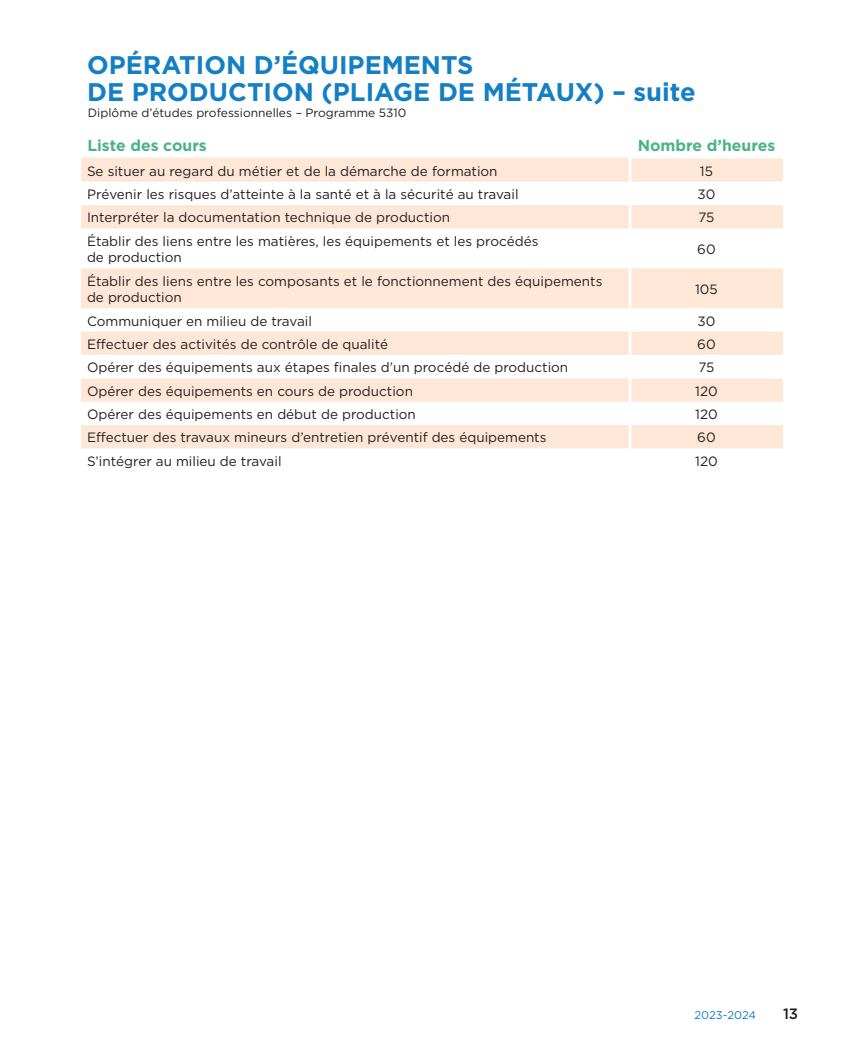
<style>
.page{position:relative;width:864px;height:1053px;background:#fff}
.page>*{position:absolute;margin:0;border:0;box-sizing:border-box;transform-origin:0 0}
.t1{font:700 25.5px/27px "Gotham HTF";color:#1480c4}
.t2{font:700 15.75px "Gotham HTF";color:#48b483}
.t3{font:500 15px "Gotham HTF";color:#231f20}
.t4{font:13.5px/16.5px "Gotham HTF";color:#231f20}
.t5{font:12px "Gotham HTF";color:#231f20}
.t6{font:11.25px "Gotham HTF";letter-spacing:-.005em;color:#1480c4}
</style>
<div class="page">
<svg style="left:81px;top:158px;width:702px;height:290px;fill:#fee7d7"></svg>
<hr style="left:628px;top:158px;width:3px;height:24px;background:#fff">
<hr style="left:628px;top:182px;width:3px;height:23px;background:#fff">
<hr style="left:628px;top:205px;width:3px;height:23px;background:#fff">
<hr style="left:628px;top:228px;width:3px;height:40px;background:#fff">
<hr style="left:628px;top:268px;width:3px;height:40px;background:#fff">
<hr style="left:628px;top:308px;width:3px;height:24px;background:#fff">
<hr style="left:628px;top:332px;width:3px;height:23px;background:#fff">
<hr style="left:628px;top:355px;width:3px;height:23px;background:#fff">
<hr style="left:628px;top:378px;width:3px;height:24px;background:#fff">
<hr style="left:628px;top:402px;width:3px;height:23px;background:#fff">
<hr style="left:628px;top:425px;width:3px;height:23px;background:#fff">
<h2 class="t1" style="left:87px;top:50px;width:610px">OPÉRATION D’ÉQUIPEMENTS<br>DE PRODUCTION (PLIAGE DE MÉTAUX) – suite</h2>
<h3 class="t5" style="left:88px;top:106px;width:320px">Diplôme d’études professionnelles – Programme 5310</h3>
<h4 class="t2" style="left:87px;top:136px;width:121px">Liste des cours</h4>
<h4 class="t2" style="left:638px;top:136px;width:139px">Nombre d’heures</h4>
<p class="t4" style="left:87px;top:163px;width:412px">Se situer au regard du métier et de la démarche de formation</p>
<p class="t4" style="left:700px;top:163px;width:15px">15</p>
<p class="t4" style="left:87px;top:186px;width:433px">Prévenir les risques d’atteinte à la santé et à la sécurité au travail</p>
<p class="t4" style="left:698px;top:186px;width:19px">30</p>
<p class="t4" style="left:87px;top:209px;width:365px">Interpréter la documentation technique de production</p>
<p class="t4" style="left:698px;top:209px;width:17px">75</p>
<p class="t4" style="left:87px;top:233px;width:453px">Établir des liens entre les matières, les équipements et les procédés de production</p>
<p class="t4" style="left:697px;top:241px;width:20px">60</p>
<p class="t4" style="left:87px;top:272px;width:517px">Établir des liens entre les composants et le fonctionnement des équipements de production</p>
<p class="t4" style="left:695px;top:281px;width:24px">105</p>
<p class="t4" style="left:87px;top:312px;width:227px">Communiquer en milieu de travail</p>
<p class="t4" style="left:698px;top:312px;width:19px">30</p>
<p class="t4" style="left:87px;top:336px;width:303px">Effectuer des activités de contrôle de qualité</p>
<p class="t4" style="left:697px;top:336px;width:20px">60</p>
<p class="t4" style="left:87px;top:359px;width:483px">Opérer des équipements aux étapes finales d’un procédé de production</p>
<p class="t4" style="left:698px;top:359px;width:17px">75</p>
<p class="t4" style="left:87px;top:382px;width:328px">Opérer des équipements en cours de production</p>
<p class="t4" style="left:695px;top:382px;width:24px">120</p>
<p class="t4" style="left:87px;top:406px;width:330px">Opérer des équipements en début de production</p>
<p class="t4" style="left:695px;top:406px;width:24px">120</p>
<p class="t4" style="left:87px;top:429px;width:461px">Effectuer des travaux mineurs d’entretien préventif des équipements</p>
<p class="t4" style="left:697px;top:429px;width:20px">60</p>
<p class="t4" style="left:87px;top:453px;width:196px">S’intégrer au milieu de travail</p>
<p class="t4" style="left:695px;top:453px;width:24px">120</p>
<p class="t6" style="left:694px;top:1009px;width:63px">2023-2024</p>
<p class="t3" style="left:783px;top:1005px;width:17px">13</p>
</div>
